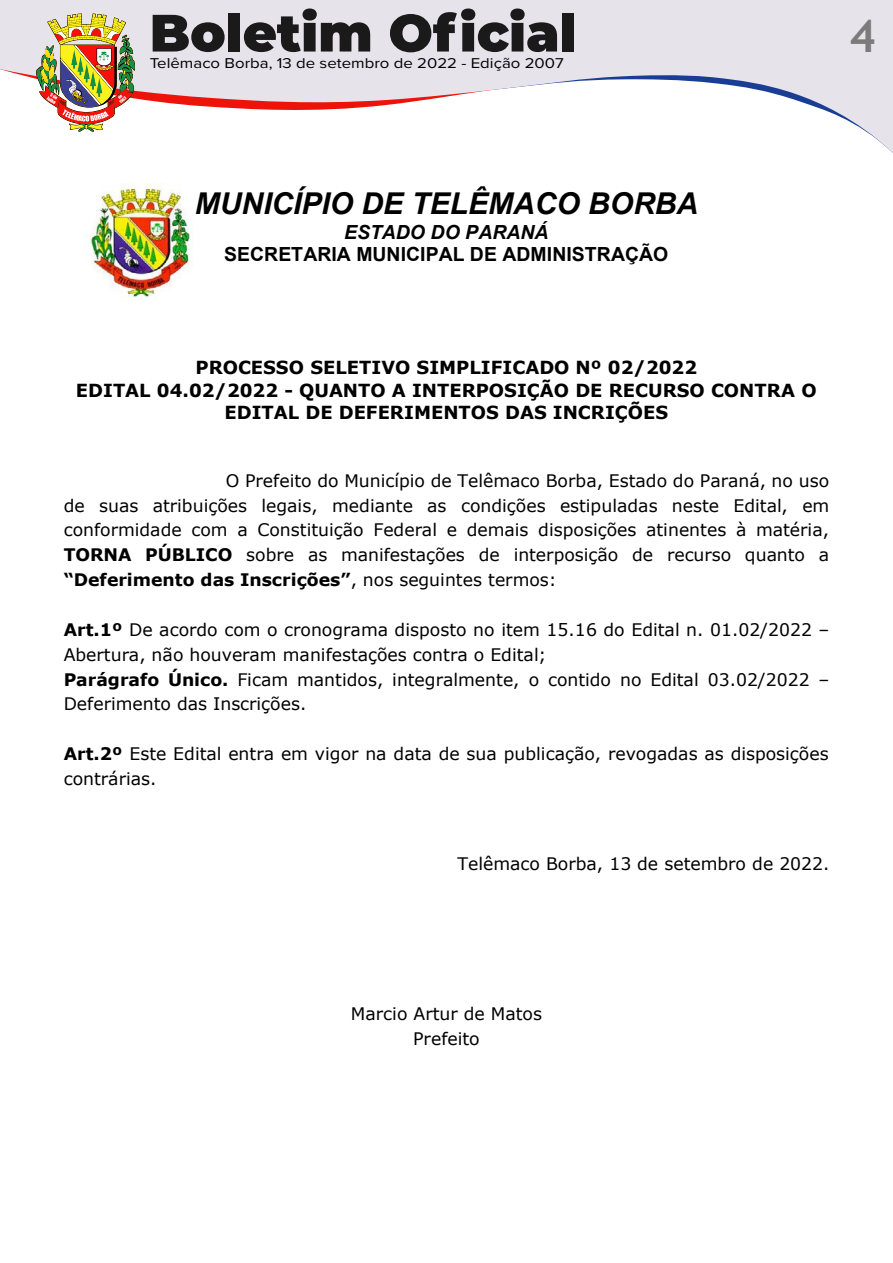
<style>
.page{position:relative;width:893px;height:1263px;background:#fff}
.page>*{position:absolute;margin:0;border:0;box-sizing:border-box;transform-origin:0 0}
.t1{font:700 45px "Trebuchet MS";color:#7c7b7b}
.t2{font:italic 700 30px "Arial";color:#000}
.t3{font:700 19.5px "Arial";color:#000}
.t4{font:italic 700 19.5px "Arial";color:#000}
.t5{font:700 18px/22.6px "Verdana";color:#000;text-align:center}
.t6{font:17.25px/24.9px "Verdana";color:#000}
.t7{font:14.7px "Proxima Nova";color:#000;scale:1.14 1}
.s1{font-weight:700}
</style>
<div class="page">
<div style="left:0;top:0;width:893px;height:9px;background:#e6e3eb"></div>
<svg style="left:0;top:9px;width:893px;height:144px"></svg>
<img style="left:86px;top:183px;width:107px;height:116px">
<p class="t7" style="left:150px;top:53px;width:365px">Telêmaco Borba, 13 de setembro de 2022 - Edição 2007</p>
<h1 class="t1" style="left:850px;top:8px;width:28px">4</h1>
<h2 class="t2" style="left:195px;top:184px;width:505px">MUNICÍPIO DE TELÊMACO BORBA</h2>
<p class="t4" style="left:344px;top:219px;width:206px">ESTADO DO PARANÁ</p>
<p class="t3" style="left:224px;top:241px;width:445px">SECRETARIA MUNICIPAL DE ADMINISTRAÇÃO</p>
<p class="t5" style="left:76px;top:356px;width:742px">PROCESSO SELETIVO SIMPLIFICADO Nº 02/2022<br>EDITAL 04.02/2022 - QUANTO A INTERPOSIÇÃO DE RECURSO CONTRA O<br>EDITAL DE DEFERIMENTOS DAS INCRIÇÕES</p>
<p class="t6" style="left:64px;top:468px;width:767px;text-align:justify;text-indent:162px">O Prefeito do Município de Telêmaco Borba, Estado do Paraná, no uso de suas atribuições legais, mediante as condições estipuladas neste Edital, em conformidade com a Constituição Federal e demais disposições atinentes à matéria, <span class="s1">TORNA PÚBLICO</span> sobre as manifestações de interposição de recurso quanto a <span class="s1">“Deferimento das Inscrições”</span>, nos seguintes termos:</p>
<p class="t6" style="left:64px;top:617px;width:767px"><span class="s1">Art.1º</span> De acordo com o cronograma disposto no item 15.16 do Edital n. 01.02/2022 – Abertura, não houveram manifestações contra o Edital;<br><span class="s1">Parágrafo Único.</span> Ficam mantidos, integralmente, o contido no Edital 03.02/2022 – Deferimento das Inscrições.</p>
<p class="t6" style="left:64px;top:741px;width:766px"><span class="s1">Art.2º</span> Este Edital entra em vigor na data de sua publicação, revogadas as disposições contrárias.</p>
<p class="t6" style="left:457px;top:851px;width:373px">Telêmaco Borba, 13 de setembro de 2022.</p>
<p class="t6" style="left:351px;top:1001px;width:193px;text-align:center">Marcio Artur de Matos<br>Prefeito</p>
</div>
